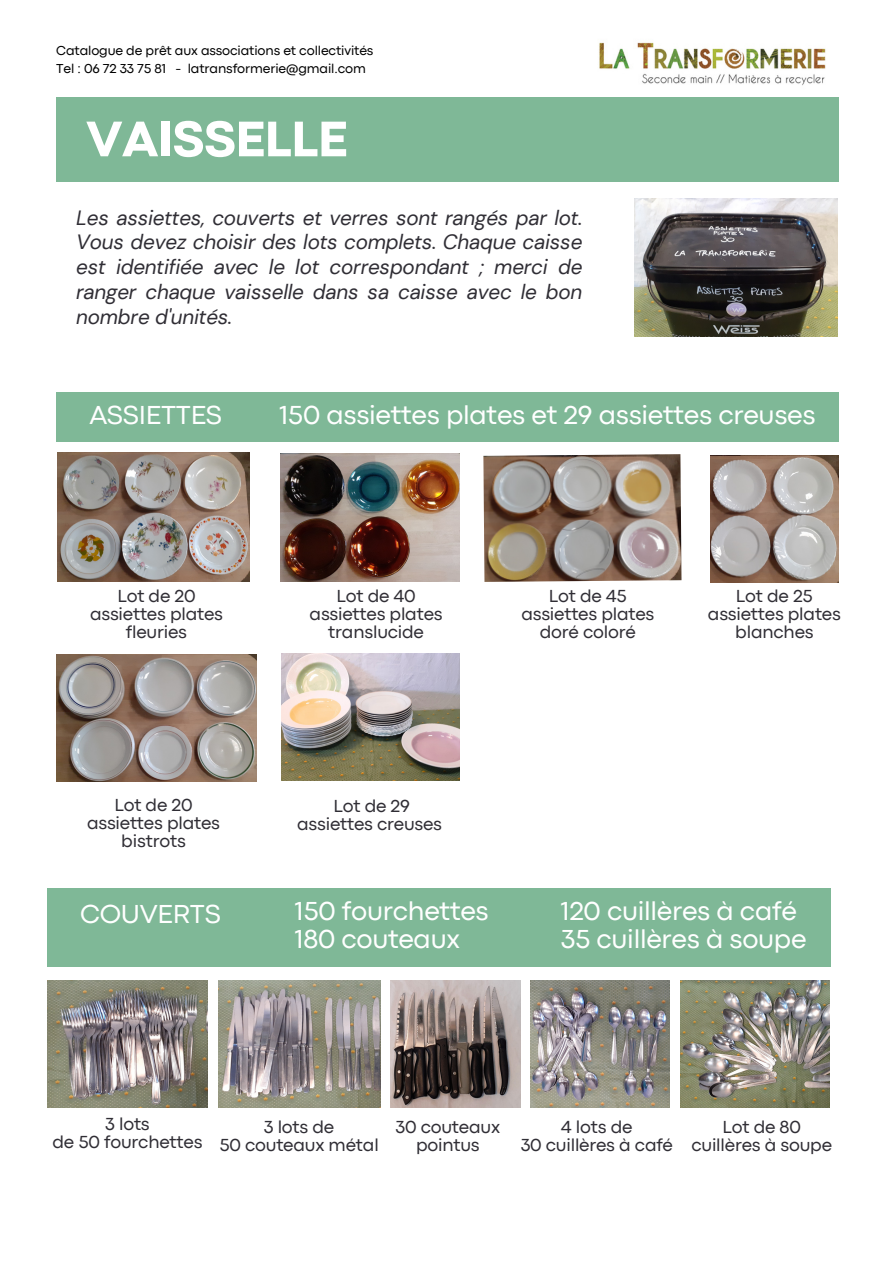
<style>
.page{position:relative;width:894px;height:1264px;background:#fff}
.page>*{position:absolute;margin:0;border:0;box-sizing:border-box;transform-origin:0 0}
.t1{font:800 52.2px "Codec Pro";letter-spacing:-.01em;color:#fff}
.t2{font:27.15px/28.2px "Codec Pro";letter-spacing:-.01em;color:#fff}
.t3{font:italic 20.7px/24.8px "DM Sans";letter-spacing:-.01em;color:#302e35;text-align:justify}
.t4{font:18.15px/18px "Codec Pro";letter-spacing:-.01em;color:#302e35;text-align:center}
.t5{font:13.5px "Codec Pro";letter-spacing:-.01em;color:#000}
</style>
<div class="page">
<div style="left:56px;top:97px;width:782px;height:84px;background:#7fb897"></div>
<div style="left:56px;top:393px;width:782px;height:49px;background:#7fb897"></div>
<div style="left:48px;top:888px;width:782px;height:79px;background:#7fb897"></div>
<img style="left:599px;top:42px;width:227px;height:44px">
<img style="left:281px;top:653px;width:178px;height:127px">
<img style="left:390px;top:980px;width:130px;height:127px">
<img style="left:680px;top:980px;width:148px;height:127px">
<img style="left:218px;top:980px;width:162px;height:127px">
<img style="left:48px;top:980px;width:160px;height:127px">
<img style="left:530px;top:980px;width:139px;height:127px">
<img style="left:634px;top:199px;width:202px;height:137px">
<img style="left:58px;top:452px;width:191px;height:130px">
<img style="left:280px;top:453px;width:179px;height:129px">
<img style="left:483px;top:454px;width:198px;height:128px">
<img style="left:710px;top:455px;width:128px;height:127px">
<img style="left:56px;top:654px;width:200px;height:127px">
<h5 class="t5" style="left:56px;top:46px;width:318px">Catalogue de prêt aux associations et collectivités</h5>
<h5 class="t5" style="left:56px;top:64px;width:311px">Tel : 06 72 33 75 81 - latransformerie@gmail.com</h5>
<p class="t1" style="left:86px;top:120px;width:263px">VAISSELLE</p>
<h5 class="t3" style="left:76px;top:205px;width:507px">Les assiettes, couverts et verres sont rangés par lot.<br>Vous devez choisir des lots complets. Chaque caisse est identifiée avec le lot correspondant ; merci de ranger chaque vaisselle dans sa caisse avec le bon nombre d'unités.</h5>
<h5 class="t2" style="left:89px;top:403px;width:134px">ASSIETTES</h5>
<p class="t2" style="left:279px;top:403px;width:537px">150 assiettes plates et 29 assiettes creuses</p>
<p class="t4" style="left:90px;top:588px;width:134px">Lot de 20 assiettes plates fleuries</p>
<h5 class="t4" style="left:87px;top:797px;width:134px">Lot de 20 assiettes plates bistrots</h5>
<h2 class="t4" style="left:309px;top:588px;width:134px">Lot de 40 assiettes plates translucide</h2>
<h3 class="t4" style="left:297px;top:798px;width:146px">Lot de 29 assiettes creuses</h3>
<h3 class="t4" style="left:521px;top:588px;width:134px">Lot de 45 assiettes plates doré coloré</h3>
<h5 class="t4" style="left:707px;top:588px;width:134px">Lot de 25 assiettes plates blanches</h5>
<p class="t2" style="left:80px;top:901px;width:142px">COUVERTS</p>
<h5 class="t2" style="left:560px;top:898px;width:247px">120 cuillères à café<br>35 cuillères à soupe</h5>
<p class="t2" style="left:295px;top:898px;width:195px">150 fourchettes<br>180 couteaux</p>
<h5 class="t4" style="left:52px;top:1116px;width:151px">3 lots<br>de 50 fourchettes</h5>
<p class="t4" style="left:219px;top:1118px;width:161px">3 lots de<br>50 couteaux métal</p>
<p class="t4" style="left:520px;top:1119px;width:154px">4 lots de<br>30 cuillères à café</p>
<p class="t4" style="left:691px;top:1118px;width:142px">Lot de 80 cuillères à soupe</p>
<p class="t4" style="left:395px;top:1118px;width:106px">30 couteaux pointus</p>
</div>
